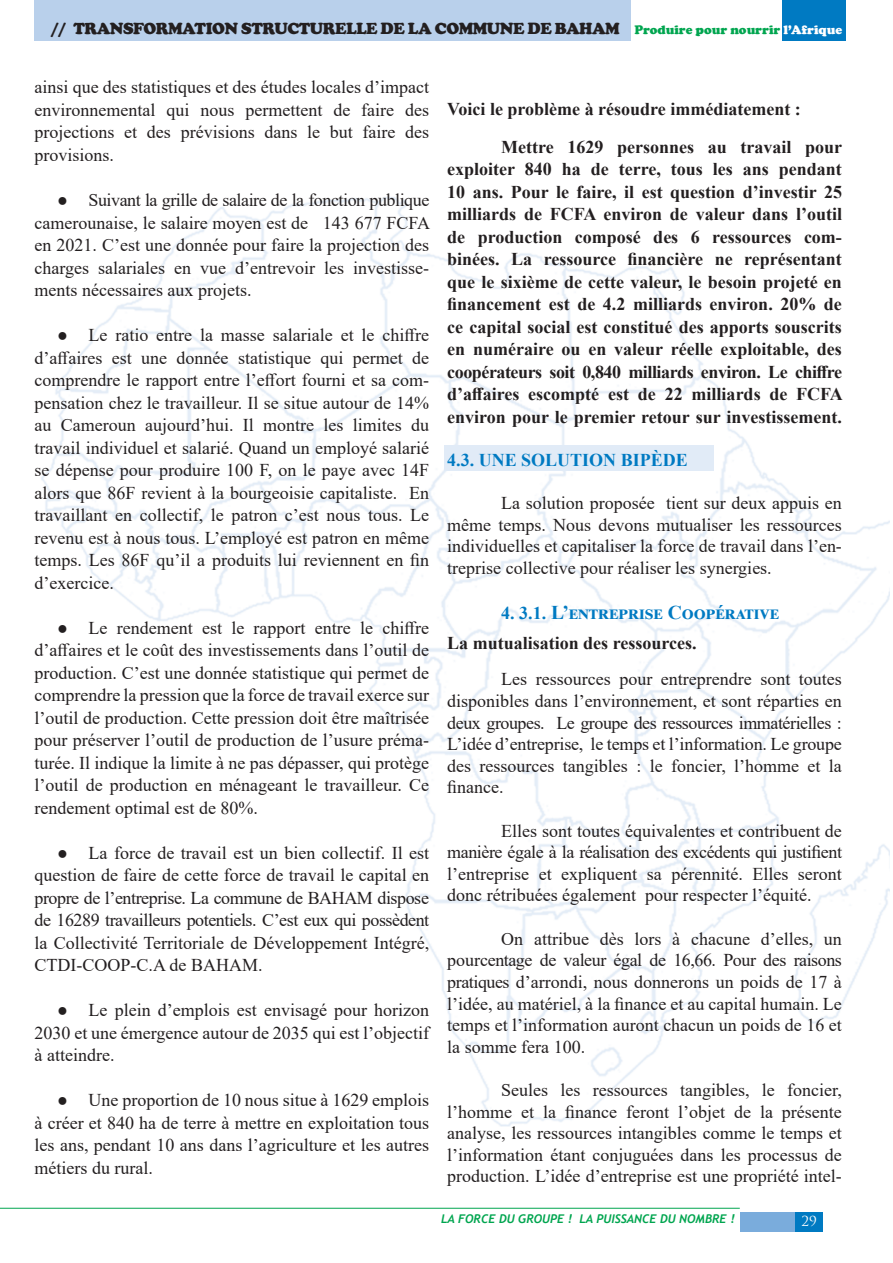
<style>
.page{position:relative;width:893px;height:1263px;background:#fff}
.page>*{position:absolute;margin:0;border:0;box-sizing:border-box;transform-origin:0 0}
.t1{font:700 19.5px "Times New Roman";letter-spacing:.025em;color:#007ac2}
.t2{font:18px/22.5px "Times New Roman";color:#231f20;text-align:justify}
.t3{font:700 18px/22.5px "Times New Roman";color:#231f20;text-align:justify}
.t4{font:700 18px "Times New Roman";color:#007ac2}
.t5{font:900 16.5px "Cooper";color:#231f20}
.t6{font:13.5px "Trajan Pro";color:#fff}
.t7{font:900 12.75px "Cooper";color:#00a54f}
.t8{font:italic 700 12px "Trebuchet";color:#00a54f}
.s1{color:#fff}
.s2{font-size:18px}
</style>
<div class="page">
<img style="left:35px;top:197px;width:854px;height:1035px">
<div style="left:795px;top:1212px;width:28px;height:19px;background:#007ac2"></div>
<div style="left:740px;top:1212px;width:55px;height:19px;background:#7aacdc"></div>
<hr style="left:0;top:1208px;width:740px;height:1px;background:#00a54f">
<div style="left:782px;top:0;width:64px;height:41px;background:#007ac2"></div>
<div style="left:445px;top:445px;width:269px;height:26px;background:#e1ebf7"></div>
<div style="left:35px;top:0;width:595px;height:41px;background:#b9d0eb"></div>
<p class="t5" style="left:51px;top:19px;width:35px">// TRANSFORMATION</p>
<p class="t5" style="left:241px;top:19px;width:13px">STRUCTURELLE</p>
<p class="t5" style="left:381px;top:19px;width:68px">DELACOMMUNE</p>
<p class="t5" style="left:528px;top:19px;width:80px">DE BAHAM</p>
<p class="t7" style="left:634px;top:22px;width:209px">PRODUIRE POUR NOURRIR <span class="s1">L’AFRIQUE</span></p>
<p class="t2" style="left:35px;top:76px;width:396px">ainsi que des statistiques et des études locales d’impact environnemental qui nous permettent de faire des</p>
<p class="t2" style="left:35px;top:121px;width:396px">projections et des prévisions dans le but faire des</p>
<p class="t2" style="left:35px;top:143px;width:81px">provisions.</p>
<p class="t2" style="left:35px;top:188px;width:397px;text-indent:23px">● Suivant la grille de salaire de la fonction publique camerounaise, le salaire moyen est de 143 677 FCFA en 2021. C’est une donnée pour faire la projection des charges salariales en vue d’entrevoir les investisse&shy;ments nécessaires aux projets.</p>
<p class="t2" style="left:35px;top:323px;width:396px;text-align:right">● Le ratio entre la masse salariale et le chiffre d’affaires est une donnée statistique qui permet de</p>
<p class="t2" style="left:35px;top:368px;width:396px">comprendre le rapport entre l’effort fourni et sa com&shy;pensation chez le travailleur. Il se situe autour de 14% au Cameroun aujourd’hui. Il montre les limites du</p>
<p class="t2" style="left:35px;top:436px;width:396px">travail individuel et salarié. Quand un employé salarié se dépense pour produire 100 F, on le paye avec 14F alors que 86F revient à la bourgeoisie capitaliste. En travaillant en collectif, le patron c’est nous tous. Le</p>
<p class="t2" style="left:35px;top:526px;width:396px">revenu est à nous tous. L’employé est patron en même temps. Les 86F qu’il a produits lui reviennent en fin d’exercice.</p>
<p class="t2" style="left:35px;top:616px;width:396px;text-indent:23px">● Le rendement est le rapport entre le chiffre d’affaires et le coût des investissements dans l’outil de production. C’est une donnée statistique qui permet de comprendre la pression que la force de travail exerce sur l’outil de production. Cette pression doit être maîtrisée pour préserver l’outil de production de l’usure préma&shy;turée. Il indique la limite à ne pas dépasser, qui protège l’outil de production en ménageant le travailleur. Ce rendement optimal est de 80%.</p>
<p class="t2" style="left:35px;top:841px;width:396px;text-indent:23px">● La force de travail est un bien collectif. Il est question de faire de cette force de travail le capital en propre de l’entreprise. La commune de BAHAM dispose de 16289 travailleurs potentiels. C’est eux qui possèdent la Collectivité Territoriale de Développement Intégré, CTDI-COOP-C.A de BAHAM.</p>
<p class="t2" style="left:35px;top:998px;width:396px;text-indent:23px">● Le plein d’emplois est envisagé pour horizon 2030 et une émergence autour de 2035 qui est l’objectif à atteindre.</p>
<p class="t2" style="left:35px;top:1088px;width:396px;text-indent:23px">● Une proportion de 10 nous situe à 1629 emplois à créer et 840 ha de terre à mettre en exploitation tous les ans, pendant 10 ans dans l’agriculture et les autres métiers du rural.</p>
<p class="t3" style="left:447px;top:97px;width:355px">Voici le problème à résoudre immédiatement :</p>
<p class="t3" style="left:501px;top:135px;width:342px">Mettre 1629 personnes au travail pour</p>
<p class="t3" style="left:447px;top:157px;width:396px">exploiter 840 ha de terre, tous les ans pendant<br>10 ans. Pour le faire, il est question d’investir 25</p>
<p class="t3" style="left:447px;top:202px;width:396px">milliards de FCFA environ de valeur dans l’outil de production composé des 6 ressources com&shy;binées. La ressource financière ne représentant que le sixième de cette valeur, le besoin projeté en</p>
<p class="t3" style="left:447px;top:292px;width:397px">financement est de 4.2 milliards environ. 20% de ce capital social est constitué des apports souscrits en numéraire ou en valeur réelle exploitable, des coopérateurs soit 0,840 milliards environ. Le chiffre d’affaires escompté est de 22 milliards de FCFA environ pour le premier retour sur investissement.</p>
<p class="t4" style="left:447px;top:447px;width:242px">4.3. UNE SOLUTION BIPÈDE</p>
<p class="t2" style="left:447px;top:492px;width:396px;line-height:21.6px;text-indent:54px">La solution proposée tient sur deux appuis en même temps. Nous devons mutualiser les ressources individuelles et capitaliser la force de travail dans l’en&shy;treprise collective pour réaliser les synergies.</p>
<p class="t1" style="left:501px;top:598px;width:279px"><span class="s2">4. 3.1.</span> L’entreprise Coopérative</p>
<p class="t3" style="left:447px;top:631px;width:251px">La mutualisation des ressources.</p>
<p class="t2" style="left:447px;top:668px;width:396px;line-height:21.6px;text-indent:54px">Les ressources pour entreprendre sont toutes disponibles dans l’environnement, et sont réparties en deux groupes. Le groupe des ressources immatérielles :<br>L’idée d’entreprise, le temps et l’information. Le groupe des ressources tangibles : le foncier, l’homme et la</p>
<p class="t2" style="left:447px;top:776px;width:58px">finance.</p>
<p class="t2" style="left:447px;top:819px;width:396px;line-height:21.6px;text-indent:54px">Elles sont toutes équivalentes et contribuent de manière égale à la réalisation des excédents qui justifient l’entreprise et expliquent sa pérennité. Elles seront donc rétribuées également pour respecter l’équité.</p>
<p class="t2" style="left:501px;top:927px;width:342px">On attribue dès lors à chacune d’elles, un</p>
<p class="t2" style="left:447px;top:949px;width:396px;line-height:21.6px">pourcentage de valeur égal de 16,66. Pour des raisons pratiques d’arrondi, nous donnerons un poids de 17 à l’idée, au matériel, à la finance et au capital humain. Le temps et l’information auront chacun un poids de 16 et la somme fera 100.</p>
<p class="t2" style="left:447px;top:1078px;width:396px;line-height:21.6px;text-indent:54px">Seules les ressources tangibles, le foncier, l’homme et la finance feront l’objet de la présente analyse, les ressources intangibles comme le temps et l’information étant conjuguées dans les processus de production. L’idée d’entreprise est une propriété intel-</p>
<p class="t8" style="left:441px;top:1211px;width:295px">LA FORCE DU GROUPE ! LA PUISSANCE DU NOMBRE !</p>
<p class="t6" style="left:801px;top:1212px;width:17px">29</p>
</div>
